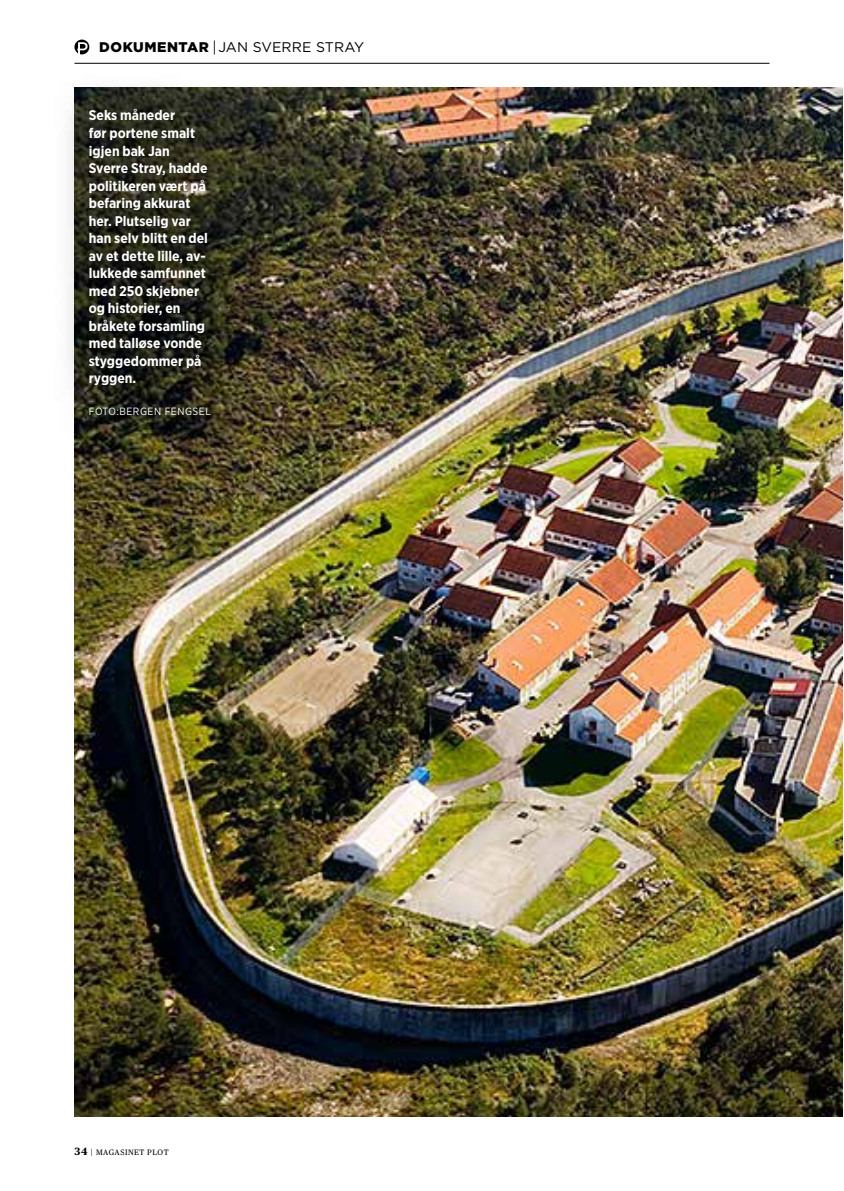
<style>
.page{position:relative;width:844px;height:1191px;background:#fff}
.page>*{position:absolute;margin:0;border:0;box-sizing:border-box;transform-origin:0 0}
.t1{font:700 14px/17.5px "Gotham Narrow";color:#fff}
.t2{font:14px "Gotham";letter-spacing:.01em;color:#000}
.t3{font:10.5px "Gotham Narrow";letter-spacing:.05em;color:#fff}
.t4{font:7.88px "Publico Text";letter-spacing:.065em;color:#000}
.s1{font-weight:900}
.s2{font-family:"Minion Pro"}
.s3{font-weight:700;font-size:10.5px}
.s4{font-size:8.58px}
</style>
<div class="page">
<hr style="left:74px;top:63px;width:695px;height:1px;background:#000">
<img style="left:74px;top:88px;width:768px;height:1028px">
<svg style="left:68px;top:87px;width:174px;height:365px;background:#2e2e21"></svg>
<svg style="left:74px;top:40px;width:15px;height:14px"></svg>
<p class="t2" style="left:99px;top:38px;width:266px"><span class="s1">DOKUMENTAR</span> <span class="s2">|</span>JAN SVERRE STRAY</p>
<p class="t1" style="left:89px;top:107px;width:120px">Seks måneder<br>før portene smalt igjen bak Jan<br>Sverre Stray, hadde politikeren vært på befaring akkurat her. Plutselig var han selv blitt en del av et dette lille, av&shy;lukkede samfunnet med 250 skjebner og historier, en bråkete forsamling med talløse vonde styggedommer på ryggen.</p>
<p class="t3" style="left:89px;top:404px;width:123px">FOTO:BERGEN FENGSEL</p>
<p class="t4" style="left:74px;top:1147px;width:96px"><span class="s3">34</span> <span class="s4">|</span> MAGASINET PLOT</p>
</div>
